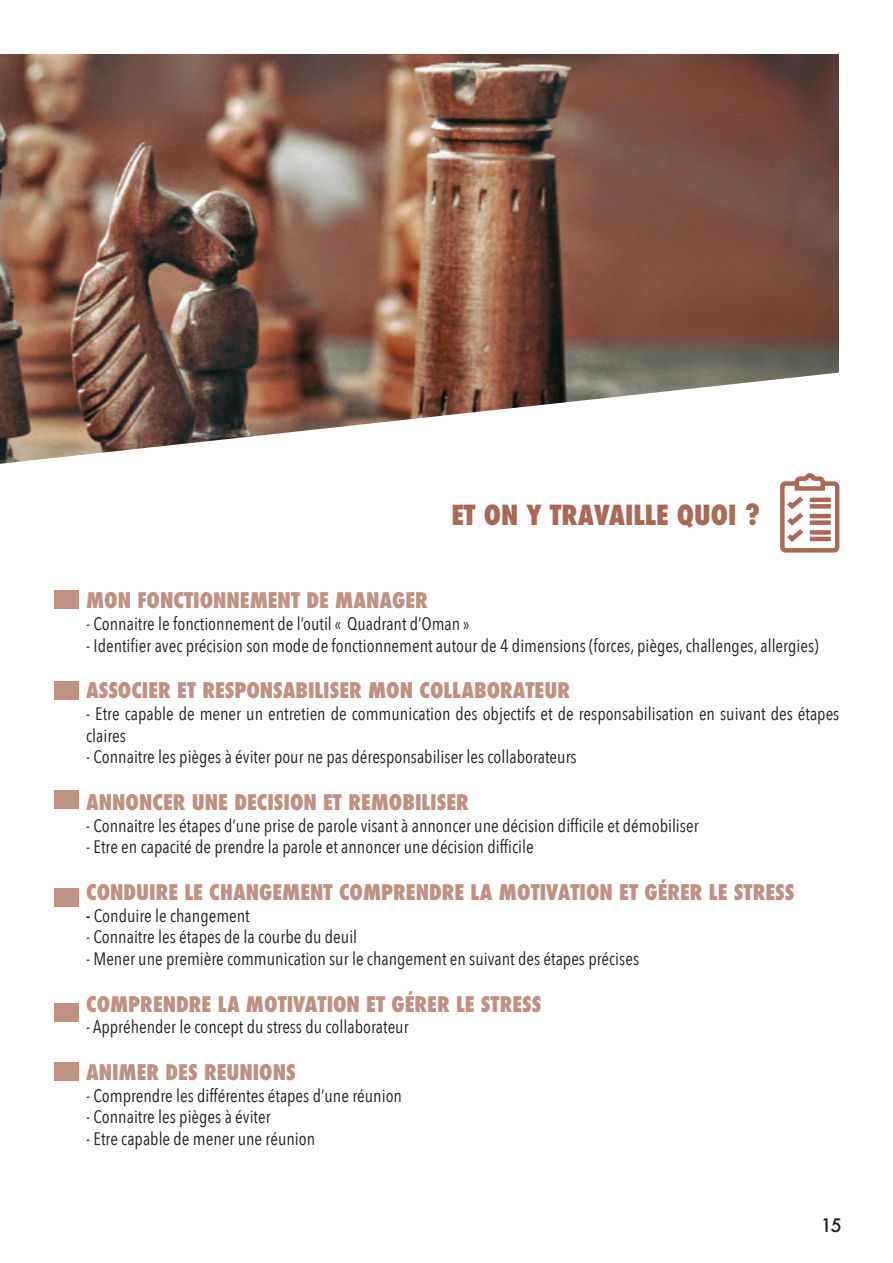
<style>
.page{position:relative;width:893px;height:1263px;background:#fff}
.page>*{position:absolute;margin:0;border:0;box-sizing:border-box;transform-origin:0 0}
.t1{font:800 condensed 27px "Futura";color:#aa6957}
.t2{font:800 condensed 21px "Futura";color:#c09083}
.t3{font:18px/21.6px "Avenir Next Condensed";color:#231f20}
.t4{font:500 18px "Futura";color:#231f20}
.s1{font-weight:600}
</style>
<div class="page">
<img style="left:0;top:54px;width:839px;height:410px">
<svg style="left:780px;top:473px;width:60px;height:80px"></svg>
<div style="left:54px;top:590px;width:24px;height:19px;background:#c09083"></div>
<div style="left:54px;top:680px;width:24px;height:19px;background:#c09083"></div>
<div style="left:54px;top:790px;width:24px;height:19px;background:#c09083"></div>
<div style="left:54px;top:888px;width:24px;height:19px;background:#c09083"></div>
<div style="left:54px;top:1062px;width:24px;height:19px;background:#c09083"></div>
<div style="left:54px;top:1002px;width:24px;height:19px;background:#c09083"></div>
<p class="t1" style="left:451px;top:497px;width:310px">ET ON Y TRAVAILLE QUOI ?</p>
<p class="t2" style="left:86px;top:586px;width:343px">MON FONCTIONNEMENT DE MANAGER</p>
<p class="t3" style="left:86px;top:612px;width:385px">- Connaitre le fonctionnement de l’outil « Quadrant d’Oman »</p>
<p class="t3" style="left:86px;top:633px;width:734px">- Identifier avec précision son mode de fonctionnement autour de 4 dimensions (forces, pièges, challenges, allergies)</p>
<p class="t2" style="left:86px;top:676px;width:485px">ASSOCIER ET RESPONSABILISER MON COLLABORATEUR</p>
<p class="t3" style="left:86px;top:702px;width:755px">- Etre capable de mener un entretien de communication des objectifs et de responsabilisation en suivant des étapes claires</p>
<p class="t3" style="left:86px;top:745px;width:492px">- Connaitre les pièges à éviter pour ne pas déresponsabiliser les collaborateurs</p>
<p class="t2" style="left:86px;top:788px;width:384px">ANNONCER UNE DECISION ET REMOBILISER</p>
<p class="t3" style="left:86px;top:813px;width:614px">- Connaitre les étapes d’une prise de parole visant à annoncer une décision difficile et démobiliser</p>
<p class="t3" style="left:86px;top:835px;width:449px">- Etre en capacité de prendre la parole et annoncer une décision difficile</p>
<p class="t2" style="left:86px;top:878px;width:710px">CONDUIRE LE CHANGEMENT COMPRENDRE LA MOTIVATION ET GÉRER LE STRESS</p>
<p class="t3" style="left:86px;top:903px;width:165px"><span class="s1">-</span> Conduire le changement</p>
<p class="t3" style="left:86px;top:925px;width:273px">- Connaitre les étapes de la courbe du deuil</p>
<p class="t3" style="left:86px;top:947px;width:554px">- Mener une première communication sur le changement en suivant des étapes précises</p>
<p class="t2" style="left:86px;top:989px;width:457px">COMPRENDRE LA MOTIVATION ET GÉRER LE STRESS</p>
<p class="t3" style="left:86px;top:1015px;width:324px">- Appréhender le concept du stress du collaborateur</p>
<p class="t2" style="left:86px;top:1058px;width:211px">ANIMER DES REUNIONS</p>
<p class="t3" style="left:86px;top:1083px;width:317px">- Comprendre les différentes étapes d’une réunion</p>
<p class="t3" style="left:86px;top:1105px;width:186px">- Connaitre les pièges à éviter</p>
<p class="t3" style="left:86px;top:1127px;width:231px">- Etre capable de mener une réunion</p>
<p class="t4" style="left:821px;top:1213px;width:22px">15</p>
</div>
